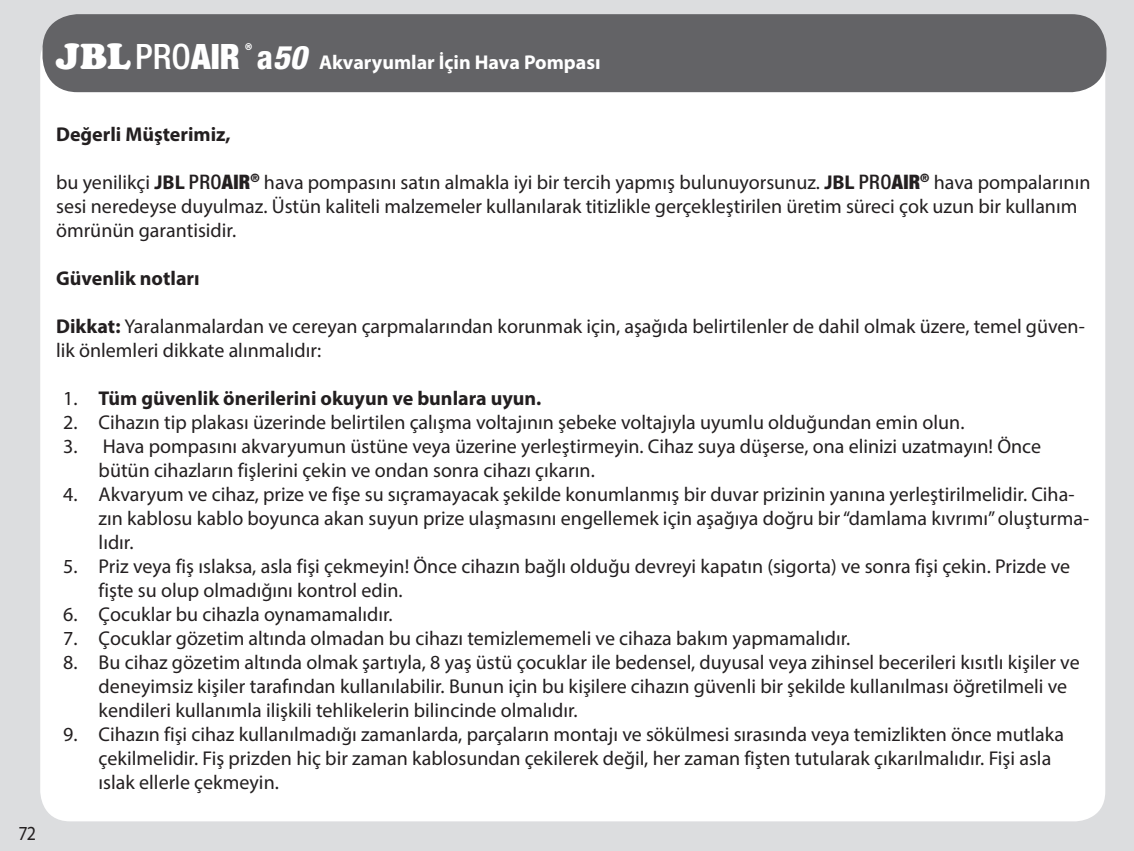
<style>
.page{position:relative;width:1134px;height:851px;background:#fff}
.page>*{position:absolute;margin:0;border:0;box-sizing:border-box;transform-origin:0 0}
.t1{font:20px/24px "Myriad Pro";color:#231f20}
.t2{font:700 20px "Myriad Pro";color:#231f20}
.t3{font:700 20px "Myriad Pro";color:#fff}
.t4{font:20px "Myriad Pro";color:#231f20;scale:.9 1}
.s1{font-family:"Cooper";font-weight:900;font-size:37.5px}
.s2{font-family:"Helvetica Neue LT Pro";font-weight:500;font-stretch:condensed;font-size:35px}
.s3{font-family:"Helvetica Neue LT Pro";font-weight:900;font-stretch:condensed;font-size:35px}
.s4{font-family:"Helvetica Neue LT Pro";font-weight:800;font-stretch:condensed;font-size:32.5px}
.s5{font-family:"Helvetica Neue LT Pro";font-weight:800;font-style:italic;font-stretch:condensed;font-size:32.5px}
.s6{font-weight:700}
.s7{font-family:"Helvetica Neue LT Pro";font-weight:500;font-stretch:condensed}
.s8{font-family:"Helvetica Neue LT Pro";font-weight:900;font-stretch:condensed}
.s9{font-weight:400}
</style>
<div class="page">
<div style="left:0;top:0;width:1134px;height:850px;background:#dcdddf"></div>
<div style="left:40px;top:30px;width:1065px;height:791px;background:#fff;border-radius:30px"></div>
<div style="left:43px;top:14px;width:1063px;height:78px;background:#636366;border-radius:35px"></div>
<p class="t3" style="left:56px;top:49px;width:546px"><span class="s1">JBL</span><span class="s2">PRO</span><span class="s3">AIR</span> <sup>®</sup> <span class="s4">a</span><span class="s5">50</span> Akvaryumlar İçin Hava Pompası</p>
<p class="t4" style="left:18px;top:821px;width:21px">72</p>
<p class="t2" style="left:56px;top:121px;width:176px">Değerli Müşterimiz,</p>
<p class="t1" style="left:56px;top:170px;width:1036px">bu yenilikçi <span class="s6">JBL</span> <span class="s7">PRO</span><span class="s8">AIR</span><sup>®</sup> hava pompasını satın almakla iyi bir tercih yapmış bulunuyorsunuz. <span class="s6">JBL</span> <span class="s7">PRO</span><span class="s8">AIR</span><sup>®</sup> hava pompalarının sesi neredeyse duyulmaz. Üstün kaliteli malzemeler kullanılarak titizlikle gerçekleştirilen üretim süreci çok uzun bir kullanım ömrünün garantisidir.</p>
<p class="t2" style="left:56px;top:265px;width:145px">Güvenlik notları</p>
<p class="t1" style="left:56px;top:314px;width:1030px"><span class="s6">Dikkat:</span> Yaralanmalardan ve cereyan çarpmalarından korunmak için, aşağıda belirtilenler de dahil olmak üzere, temel güven&shy;lik önlemleri dikkate alınmalıdır:</p>
<p class="t2" style="left:63px;top:385px;width:480px"><span class="s9">1.</span> Tüm güvenlik önerilerini okuyun ve bunlara uyun.</p>
<p class="t1" style="left:63px;top:410px;width:903px">2. Cihazın tip plakası üzerinde belirtilen çalışma voltajının şebeke voltajıyla uyumlu olduğundan emin olun.</p>
<p class="t1" style="left:99px;top:434px;width:944px;text-indent:-35px">3. Hava pompasını akvaryumun üstüne veya üzerine yerleştirmeyin. Cihaz suya düşerse, ona elinizi uzatmayın! Önce bütün cihazların fişlerini çekin ve ondan sonra cihazı çıkarın.</p>
<p class="t1" style="left:99px;top:482px;width:992px;text-indent:-35px">4. Akvaryum ve cihaz, prize ve fişe su sıçramayacak şekilde konumlanmış bir duvar prizinin yanına yerleştirilmelidir. Ciha&shy;zın kablosu kablo boyunca akan suyun prize ulaşmasını engellemek için aşağıya doğru bir “damlama kıvrımı” oluşturma&shy;lıdır.</p>
<p class="t1" style="left:99px;top:554px;width:973px;text-indent:-35px">5. Priz veya fiş ıslaksa, asla fişi çekmeyin! Önce cihazın bağlı olduğu devreyi kapatın (sigorta) ve sonra fişi çekin. Prizde ve fişte su olup olmadığını kontrol edin.</p>
<p class="t1" style="left:63px;top:602px;width:331px">6. Çocuklar bu cihazla oynamamalıdır.</p>
<p class="t1" style="left:63px;top:626px;width:789px">7. Çocuklar gözetim altında olmadan bu cihazı temizlememeli ve cihaza bakım yapmamalıdır.</p>
<p class="t1" style="left:99px;top:650px;width:982px;text-indent:-35px">8. Bu cihaz gözetim altında olmak şartıyla, 8 yaş üstü çocuklar ile bedensel, duyusal veya zihinsel becerileri kısıtlı kişiler ve deneyimsiz kişiler tarafından kullanılabilir. Bunun için bu kişilere cihazın güvenli bir şekilde kullanılması öğretilmeli ve kendileri kullanımla ilişkili tehlikelerin bilincinde olmalıdır.</p>
<p class="t1" style="left:99px;top:722px;width:967px;text-indent:-35px">9. Cihazın fişi cihaz kullanılmadığı zamanlarda, parçaların montajı ve sökülmesi sırasında veya temizlikten önce mutlaka çekilmelidir. Fiş prizden hiç bir zaman kablosundan çekilerek değil, her zaman fişten tutularak çıkarılmalıdır. Fişi asla ıslak ellerle çekmeyin.</p>
</div>
